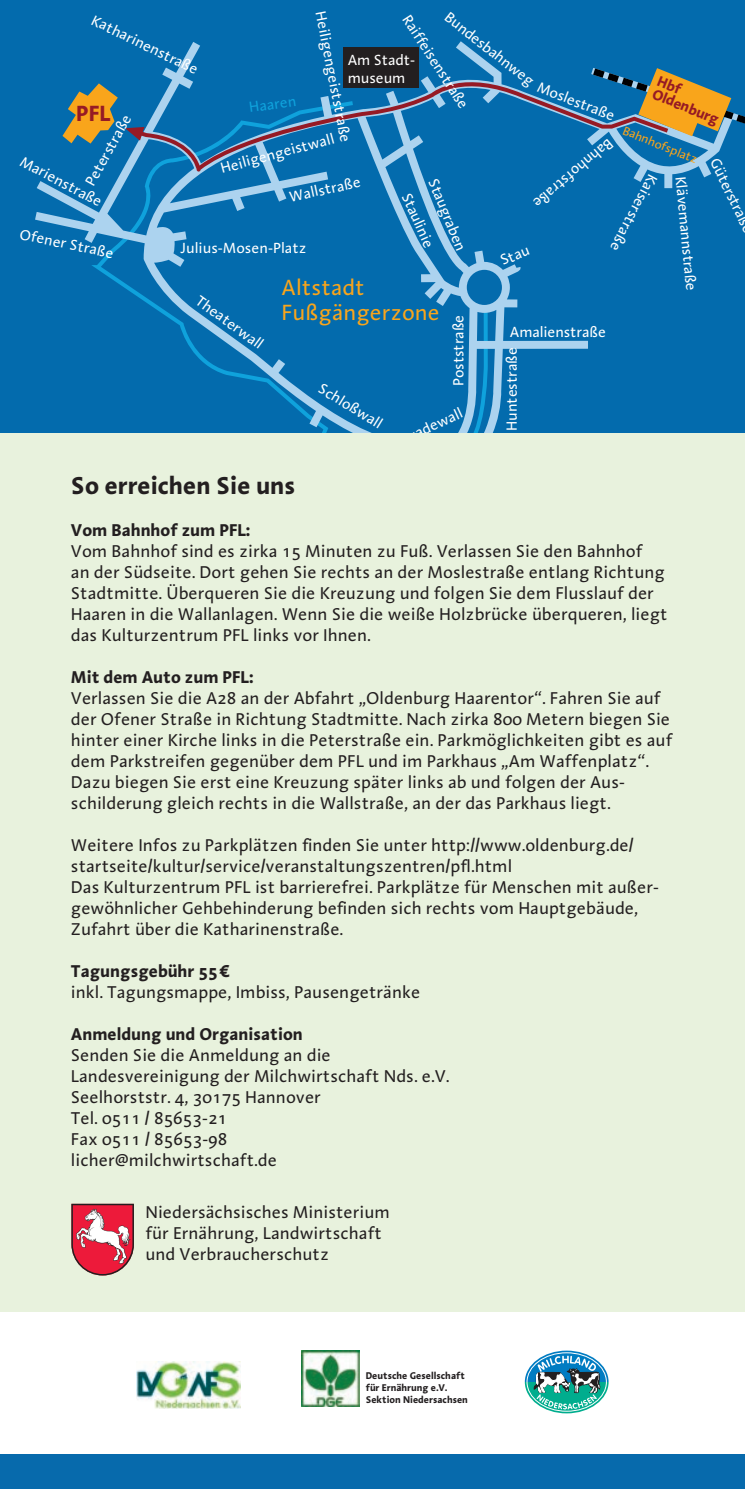
<style>
.page{position:relative;width:745px;height:1489px;background:#fff}
.page>*{position:absolute;margin:0;border:0;box-sizing:border-box;transform-origin:0 0}
.t1{font:700 25px "Aroma LT";color:#231f20}
.t2{font:22.5px/25px "Aroma LT";color:#f9a51b}
.t3{font:700 22.5px "Aroma LT";color:#961a25}
.t4{font:17.5px/21px "Aroma LT";color:#231f20}
.t5{font:700 17.5px "Aroma LT";color:#231f20}
.t6{font:15px/18px "Aroma LT";letter-spacing:-.01em;color:#fff}
.t7{font:700 15px/13.8px "Aroma LT";color:#961a25}
.t8{font:15px "Aroma LT";color:#0fa2dc}
.t9{font:12.5px "Aroma LT";color:#f9a51b}
.Adresse{font:700 10px "Aroma LT";color:#231f20}
</style>
<div class="page">
<div style="left:0;top:0;width:744px;height:1311px;background:#e8f2dd"></div>
<div style="left:0;top:1454px;width:744px;height:34px;background:#076aac"></div>
<div style="left:0;top:0;width:744px;height:432px;background:#036bad"></div>
<svg style="left:35px;top:41px;width:691px;height:391px"></svg>
<svg style="left:253px;top:171px;width:33px;height:30px"></svg>
<svg style="left:162px;top:68px;width:31px;height:1px"></svg>
<svg style="left:98px;top:213px;width:23px;height:17px"></svg>
<div style="left:343px;top:47px;width:75px;height:41px;background:#231f20"></div>
<svg style="left:592px;top:68px;width:152px;height:68px"></svg>
<svg style="left:62px;top:83px;width:56px;height:60px"></svg>
<svg style="left:125px;top:69px;width:542px;height:102px"></svg>
<svg style="left:71px;top:1203px;width:63px;height:72px;background:#d65a6b"></svg>
<svg style="left:524px;top:1350px;width:84px;height:63px"></svg>
<div style="left:526px;top:1352px;width:80px;height:59px;border:1px solid #fff;border-radius:50%"></div>
<img style="left:301px;top:1350px;width:58px;height:56px">
<img style="left:136px;top:1361px;width:104px;height:46px">
<p class="t6" style="left:329px;top:10px;width:135px;rotate:79deg">Heiligengeiststraße</p>
<p class="t6" style="left:452px;top:8px;width:110px;rotate:38deg">Bundesbahnweg</p>
<p class="t6" style="left:414px;top:11px;width:109px;rotate:57deg">Raiffeisenstraße</p>
<p class="t6" style="left:96px;top:11px;width:118px;rotate:26deg">Katharinenstraße</p>
<p class="t6" style="left:347px;top:50px;width:69px">Am Stadt&shy;museum</p>
<p class="t7" style="left:660px;top:73px;width:72px;rotate:22deg">Hbf<br>Oldenburg</p>
<p class="t6" style="left:541px;top:78px;width:83px;rotate:21deg">Moslestraße</p>
<p class="t8" style="left:248px;top:98px;width:49px;rotate:-8deg">Haaren</p>
<p class="t3" style="left:76px;top:98px;width:36px">PFL</p>
<p class="t6" style="left:81px;top:180px;width:81px;rotate:-61deg">Peterstraße</p>
<p class="t6" style="left:617px;top:148px;width:101px;rotate:140deg">Bahnhofstraße</p>
<p class="t9" style="left:626px;top:123px;width:81px;rotate:22deg">Bahnhofsplatz</p>
<p class="t6" style="left:218px;top:159px;width:119px;rotate:-15deg">Heiligengeistwall</p>
<p class="t6" style="left:26px;top:152px;width:92px;rotate:28deg">Marienstraße</p>
<p class="t6" style="left:722px;top:155px;width:74px;rotate:64deg">Güterstraß</p>
<p class="t6" style="left:661px;top:180px;width:85px;rotate:118deg">Kaiserstraße</p>
<p class="t6" style="left:690px;top:175px;width:116px;rotate:85deg">Klävemannstraße</p>
<p class="t6" style="left:287px;top:187px;width:74px;rotate:-12deg">Wallstraße</p>
<p class="t6" style="left:441px;top:176px;width:78px;rotate:68deg">Staugraben</p>
<p class="t6" style="left:414px;top:190px;width:60px;rotate:66deg">Staulinie</p>
<p class="t6" style="left:22px;top:224px;width:97px;rotate:12deg">Ofener Straße</p>
<p class="t6" style="left:180px;top:238px;width:128px">Julius-Mosen-Platz</p>
<p class="t6" style="left:497px;top:252px;width:32px;rotate:-22deg">Stau</p>
<p class="t2" style="left:281px;top:274px;width:159px">Altstadt<br>Fußgängerzone</p>
<p class="t6" style="left:203px;top:291px;width:81px;rotate:36deg">Theaterwall</p>
<p class="t6" style="left:448px;top:386px;width:73px;rotate:-90deg">Poststraße</p>
<p class="t6" style="left:509px;top:323px;width:98px">Amalienstraße</p>
<p class="t6" style="left:502px;top:430px;width:85px;rotate:-90deg">Huntestraße</p>
<p class="t6" style="left:325px;top:379px;width:74px;rotate:32deg">Schloßwall</p>
<p class="t6" style="left:392px;top:434px;width:74px;rotate:-25deg">Paradewall</p>
<p class="t1" style="left:71px;top:468px;width:226px">So erreichen Sie uns</p>
<p class="t5" style="left:71px;top:518px;width:181px">Vom Bahnhof zum PFL:</p>
<p class="t4" style="left:71px;top:540px;width:598px">Vom Bahnhof sind es zirka 15 Minuten zu Fuß. Verlassen Sie den Bahnhof<br>an der Südseite. Dort gehen Sie rechts an der Moslestraße entlang Richtung Stadtmitte. Überqueren Sie die Kreuzung und folgen Sie dem Flusslauf der Haaren in die Wallanlagen. Wenn Sie die weiße Holzbrücke überqueren, liegt das Kulturzentrum PFL links vor Ihnen.</p>
<p class="t5" style="left:71px;top:665px;width:184px">Mit dem Auto zum PFL:</p>
<p class="t4" style="left:71px;top:687px;width:602px">Verlassen Sie die A28 an der Abfahrt „Oldenburg Haarentor“. Fahren Sie auf der Ofener Straße in Richtung Stadtmitte. Nach zirka 800 Metern biegen Sie hinter einer Kirche links in die Peterstraße ein. Parkmöglichkeiten gibt es auf dem Parkstreifen gegenüber dem PFL und im Parkhaus „Am Waffenplatz“.<br>Dazu biegen Sie erst eine Kreuzung später links ab und folgen der Aus&shy;schilderung gleich rechts in die Wallstraße, an der das Parkhaus liegt.</p>
<p class="t4" style="left:71px;top:834px;width:564px">Weitere Infos zu Parkplätzen finden Sie unter http://www.oldenburg.de/ startseite/kultur/service/veranstaltungszentren/pfl.html</p>
<p class="t4" style="left:71px;top:876px;width:589px">Das Kulturzentrum PFL ist barrierefrei. Parkplätze für Menschen mit außer&shy;gewöhnlicher Gehbehinderung befinden sich rechts vom Hauptgebäude,<br>Zufahrt über die Katharinenstraße.</p>
<p class="t5" style="left:71px;top:959px;width:160px">Tagungsgebühr 55 €</p>
<p class="t4" style="left:71px;top:981px;width:351px">inkl. Tagungsmappe, Imbiss, Pausengetränke</p>
<p class="t5" style="left:71px;top:1022px;width:233px">Anmeldung und Organisation</p>
<p class="t4" style="left:71px;top:1044px;width:261px">Senden Sie die Anmeldung an die</p>
<p class="t4" style="left:71px;top:1065px;width:380px">Landesvereinigung der Milchwirtschaft Nds. e.V.</p>
<p class="t4" style="left:71px;top:1086px;width:251px">Seelhorststr. 4, 30175 Hannover</p>
<p class="t4" style="left:71px;top:1107px;width:158px">Tel. 0511 / 85653-21</p>
<p class="t4" style="left:71px;top:1128px;width:158px">Fax 0511 / 85653-98</p>
<p class="t4" style="left:71px;top:1149px;width:207px">licher@milchwirtschaft.de</p>
<p class="t4" style="left:145px;top:1200px;width:246px">Niedersächsisches Ministerium</p>
<p class="t4" style="left:145px;top:1221px;width:238px">für Ernährung, Landwirtschaft</p>
<p class="t4" style="left:145px;top:1242px;width:185px">und Verbraucherschutz</p>
<p class="Adresse" style="left:365px;top:1369px;width:101px">Deutsche Gesellschaft</p>
<p class="Adresse" style="left:365px;top:1381px;width:83px">für Ernährung e.V.</p>
<p class="Adresse" style="left:365px;top:1393px;width:104px">Sektion Niedersachsen</p>
</div>
